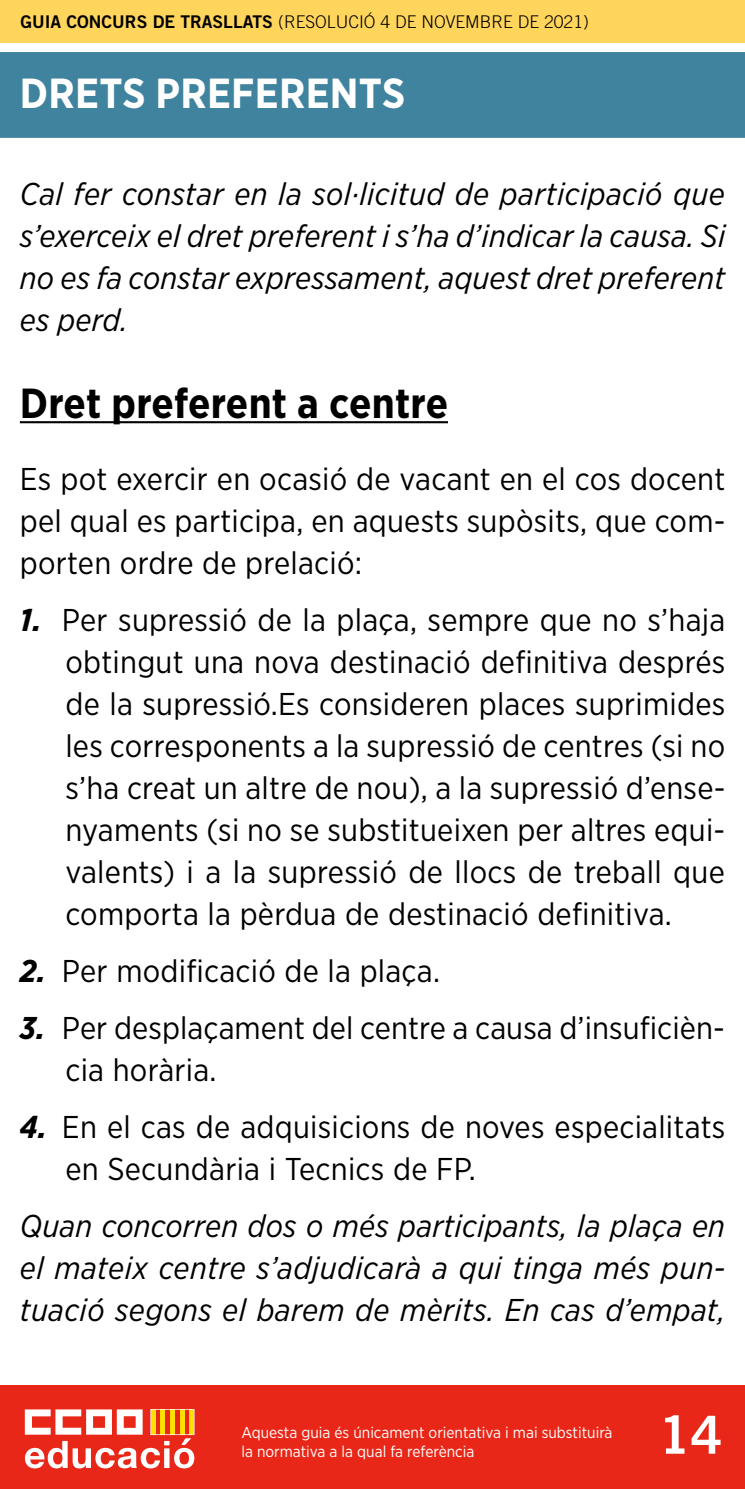
<style>
.page{position:relative;width:745px;height:1489px;background:#fff}
.page>*{position:absolute;margin:0;border:0;box-sizing:border-box;transform-origin:0 0}
.t1{font:52.5px "Trade Gothic LT Std Bd 2";color:#fff}
.t2{font:700 42px "Gotham Narrow";letter-spacing:.005em;color:#000}
.t3{font:700 42px "Gotham Narrow";letter-spacing:.005em;color:#fff}
.t4{font:31.5px/42px "Gotham Narrow";letter-spacing:.01em;color:#000;text-align:justify}
.t5{font:italic 31.5px/42px "Gotham Narrow";letter-spacing:.005em;color:#000;text-align:justify}
.t6{font:300 17.5px "Trade Gothic LT Std";color:#000}
.t7{font:15.75px/18.9px "Gotham Narrow";color:#fff}
.s1{font-family:"Trade Gothic LT Std Bd 2";font-weight:400}
.s2{font-weight:700;font-style:italic}
</style>
<div class="page">
<div style="left:0;top:1385px;width:744px;height:103px;background:#e92718"></div>
<div style="left:0;top:0;width:744px;height:42px;background:#ffd55c"></div>
<svg style="left:25px;top:1409px;width:169px;height:59px"></svg>
<div style="left:0;top:52px;width:744px;height:86px;background:#3f839f"></div>
<hr style="left:20px;top:421px;width:427px;height:2px;background:#000">
<p class="t6" style="left:20px;top:11px;width:569px"><span class="s1">GUIA CONCURS DE TRASLLATS</span> (RESOLUCIÓ 4 DE NOVEMBR E DE 2021)</p>
<h2 class="t3" style="left:20px;top:66px;width:386px">DRETS PREFERENTS</h2>
<p class="t5" style="left:20px;top:172px;width:706px">Cal fer constar en la sol·licitud de participació que s’exerceix el dret preferent i s’ha d’indicar la causa. Si no es fa constar expressament, aquest dret preferent es perd.</p>
<h2 class="t2" style="left:20px;top:376px;width:429px">Dret preferent a centre</h2>
<p class="t4" style="left:20px;top:457px;width:706px">Es pot exercir en ocasió de vacant en el cos docent pel qual es participa, en aquests supòsits, que com&shy;porten ordre de prelació:</p>
<p class="t4" style="left:65px;top:598px;width:661px;text-indent:-45px"><span class="s2">1.</span> Per supressió de la plaça, sempre que no s’haja obtingut una nova destinació definitiva després de la supressió.Es consideren places suprimides les corresponents a la supressió de centres (si no s’ha creat un altre de nou), a la supressió d’ense&shy;nyaments (si no se substitueixen per altres equi&shy;valents) i a la supressió de llocs de treball que comporta la pèrdua de destinació definitiva.</p>
<p class="t4" style="left:20px;top:949px;width:421px"><span class="s2">2.</span> Per modificació de la plaça.</p>
<p class="t4" style="left:65px;top:1005px;width:660px;text-indent:-45px"><span class="s2">3.</span> Per desplaçament del centre a causa d’insuficièn&shy;cia horària.</p>
<p class="t4" style="left:65px;top:1104px;width:661px;text-indent:-45px"><span class="s2">4.</span> En el cas de adquisicions de noves especialitats en Secundària i Tecnics de FP.</p>
<p class="t5" style="left:20px;top:1203px;width:706px">Quan concorren dos o més participants, la plaça en el mateix centre s’adjudicarà a qui tinga més pun&shy;tuació segons el barem de mèrits. En cas d’empat,</p>
<p class="t7" style="left:241px;top:1422px;width:372px">Aquesta guia és únicament orientativa i mai substituirà la normativa a la qual fa referència</p>
<h1 class="t1" style="left:657px;top:1402px;width:66px">14</h1>
</div>
